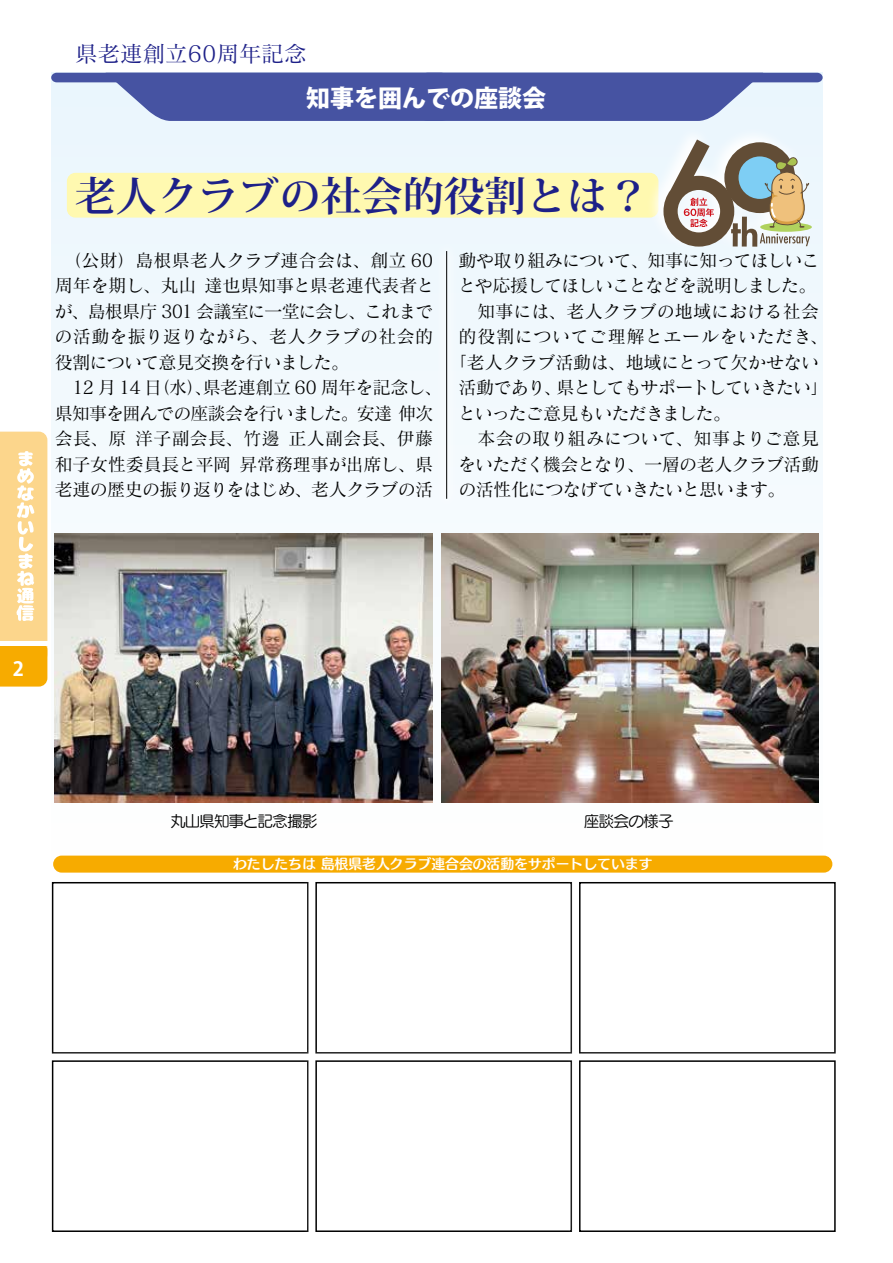
<style>
.page{position:relative;width:893px;height:1263px;background:#fff}
.page>*{position:absolute;margin:0;border:0;box-sizing:border-box;transform-origin:0 0}
.t1{font:700 40.5px "Koz Min Pr 6 N";color:#1d2088}
.t2{font:800 24px "Koz Go Pr 6 N";color:#fff}
.t3{font:22.5px "Matisse Eleganto Pro M";color:#1d2088}
.t4{font:700 19.5px "Koz Go Pr 6 N";color:#fff}
.t5{font:18px/25.5px "Matisse Pro M";letter-spacing:-.03em;color:#000}
.t6{font:18px "Matisse Pro M";letter-spacing:-.055em;color:#000}
.t7{font:18px "Matisse Pro M";letter-spacing:-.06em;color:#000}
.t8{font:18px "Matisse Pro M";color:#000}
.t9{font:18px "Matisse Pro M";letter-spacing:.035em;color:#000}
.t10{font:18px "Matisse Pro M";letter-spacing:.01em;color:#000}
.t11{font:18px "Matisse Pro M";letter-spacing:-.05em;color:#000}
.t12{font:15.75px "Seurat Pro M";letter-spacing:-.06em;color:#000}
.t13{font:13.8px "Humming Std B";color:#fff}
</style>
<div class="page">
<div style="left:52px;top:882px;width:256px;height:171px;border:2px solid #000"></div>
<div style="left:40px;top:1049px;width:280px;height:195px;background:#fff"></div>
<div style="left:52px;top:1060px;width:256px;height:172px;border:2px solid #000"></div>
<div style="left:304px;top:870px;width:280px;height:195px;background:#fff"></div>
<div style="left:315px;top:882px;width:257px;height:171px;border:2px solid #000"></div>
<div style="left:304px;top:1049px;width:280px;height:195px;background:#fff"></div>
<div style="left:315px;top:1060px;width:257px;height:172px;border:2px solid #000"></div>
<div style="left:567px;top:870px;width:281px;height:195px;background:#fff"></div>
<div style="left:579px;top:882px;width:257px;height:171px;border:2px solid #000"></div>
<div style="left:567px;top:1049px;width:281px;height:195px;background:#fff"></div>
<div style="left:579px;top:1060px;width:257px;height:172px;border:2px solid #000"></div>
<div style="left:51px;top:73px;width:772px;height:790px;background:#f2f9fd"></div>
<svg style="left:51px;top:73px;width:772px;height:48px"></svg>
<div style="left:67px;top:173px;width:591px;height:45px;background:#fff9b0;border-radius:9px"></div>
<hr style="left:446px;top:251px;width:1px;height:248px;background:#000">
<img style="left:442px;top:533px;width:377px;height:270px">
<img style="left:55px;top:533px;width:377px;height:270px">
<svg style="left:647px;top:172px;width:12px;height:46px"></svg>
<svg style="left:663px;top:139px;width:147px;height:108px"></svg>
<div style="left:53px;top:855px;width:779px;height:18px;background:#f7ab00;border-radius:9px"></div>
<svg style="left:0;top:432px;width:47px;height:254px;background:#fbd587"></svg>
<p class="t3" style="left:75px;top:40px;width:233px">県老連創立60周年記念</p>
<h2 class="t2" style="left:306px;top:85px;width:241px">知事を囲んでの座談会</h2>
<h1 class="t1" style="left:75px;top:173px;width:575px">老人クラブの社会的役割とは？</h1>
<p class="t5" style="left:54px;top:247px;width:390px">　（公財）島根県老人クラブ連合会は、創立 60周年を期し、丸山 達也県知事と県老連代表者とが、島根県庁 301 会議室に一堂に会し、これまでの活動を振り返りながら、老人クラブの社会的役割について意見交換を行いました。<br>　12 月 14 日（水）、県老連創立 60 周年を記念し、県知事を囲んでの座談会を行いました。安達 伸次会長、原 洋子副会長、竹邊 正人副会長、伊藤和子女性委員長と平岡 昇常務理事が出席し、県老連の歴史の振り返りをはじめ、老人クラブの活</p>
<p class="t5" style="left:459px;top:247px;width:362px">動や取り組みについて、知事に知ってほしいこ</p>
<p class="t7" style="left:458px;top:274px;width:360px">とや応援してほしいことなどを説明しました。</p>
<p class="t8" style="left:459px;top:300px;width:362px">　知事には、老人クラブの地域における社会</p>
<p class="t9" style="left:458px;top:325px;width:372px">的役割についてご理解とエールをいただき、</p>
<p class="t5" style="left:449px;top:349px;width:372px">「老人クラブ活動は、地域にとって欠かせない</p>
<p class="t6" style="left:459px;top:376px;width:372px">活動であり、県としてもサポートしていきたい」</p>
<p class="t6" style="left:458px;top:402px;width:275px">といったご意見もいただきました。</p>
<p class="t10" style="left:459px;top:427px;width:362px">　本会の取り組みについて、知事よりご意見</p>
<p class="t5" style="left:458px;top:451px;width:362px">をいただく機会となり、一層の老人クラブ活動</p>
<p class="t11" style="left:458px;top:478px;width:329px">の活性化につなげていきたいと思います。</p>
<p class="t4" style="left:13px;top:658px;width:13px">2</p>
<p class="t12" style="left:170px;top:810px;width:149px">丸山県知事と記念撮影</p>
<p class="t12" style="left:584px;top:810px;width:91px">座談会の様子</p>
<p class="t13" style="left:233px;top:854px;width:421px">わたしたちは 島根県老人クラブ連合会の活動をサポートしています</p>
</div>
